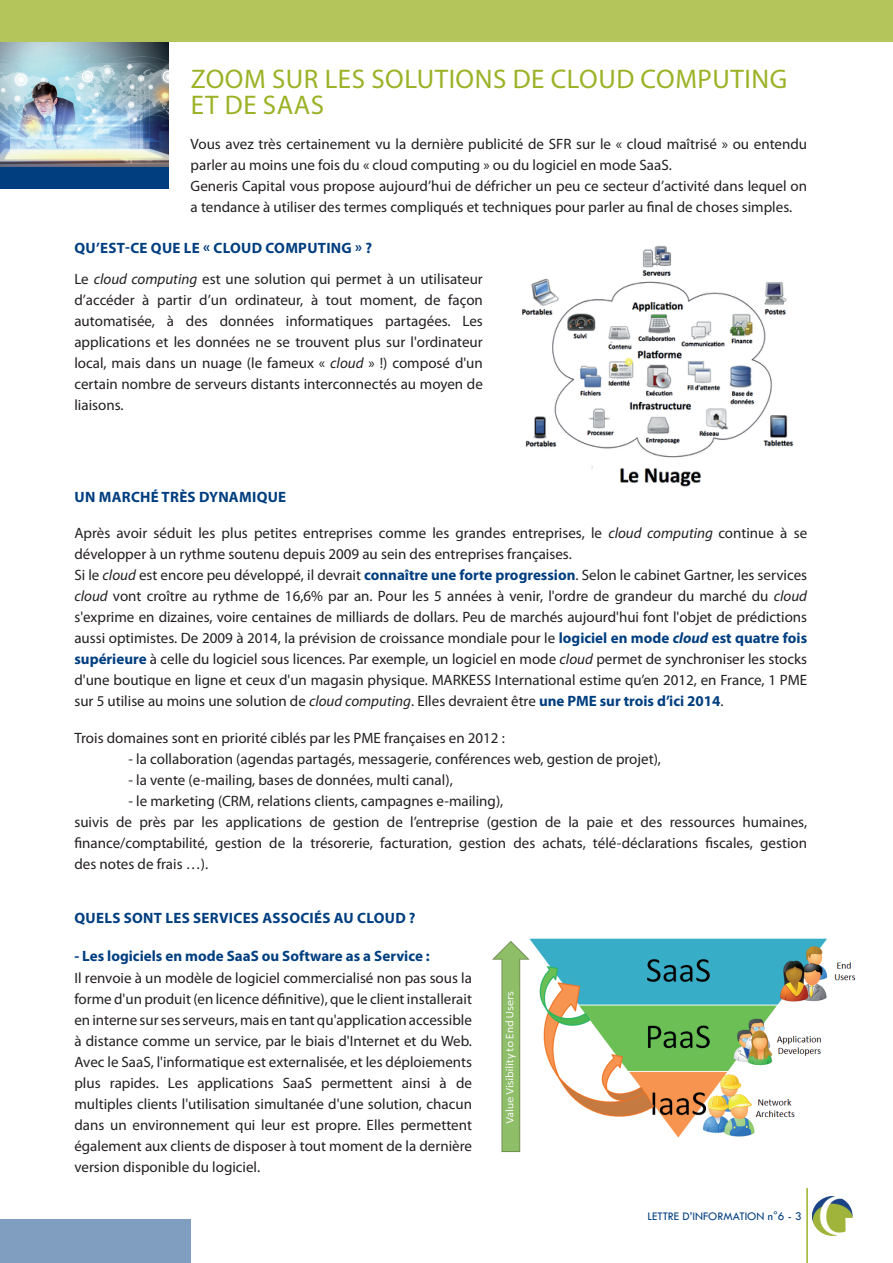
<style>
.page{position:relative;width:893px;height:1263px;background:#fff}
.page>*{position:absolute;margin:0;border:0;box-sizing:border-box;transform-origin:0 0}
.t1{font:27px "Myriad Pro";letter-spacing:.02em;color:#9cb226}
.t2{font:15px/21px "Myriad Pro";color:#231f20}
.t3{font:700 15px "Myriad Pro";letter-spacing:.01em;color:#013e80}
.t4{font:12px "Tw Cen";color:#013e80}
.s1{font-weight:700;color:#013e80}
.s2{font-style:italic}
.s3{font-weight:700;font-style:italic;color:#013e80}
</style>
<div class="page">
<div style="left:0;top:0;width:893px;height:42px;background:#b4c55c"></div>
<img style="left:0;top:42px;width:169px;height:125px">
<img style="left:522px;top:245px;width:272px;height:242px">
<div style="left:0;top:167px;width:169px;height:21px;background:#013e80"></div>
<img style="left:812px;top:1197px;width:40px;height:38px">
<hr style="left:806px;top:1175px;width:2px;height:88px;background:#9cb226">
<div style="left:0;top:1219px;width:191px;height:44px;background:#809ebf"></div>
<img style="left:492px;top:938px;width:364px;height:250px">
<h1 class="t1" style="left:191px;top:63px;width:36px">Zoom</h1>
<h1 class="t1" style="left:272px;top:63px;width:67px">sur les</h1>
<h1 class="t1" style="left:371px;top:63px;width:79px">solutions</h1>
<h1 class="t1" style="left:513px;top:63px;width:147px">de Cloud comp</h1>
<h1 class="t1" style="left:712px;top:63px;width:33px">uting</h1>
<h1 class="t1" style="left:191px;top:88px;width:135px">et de SaaS</h1>
<p class="t2" style="left:191px;top:134px;width:618px">Vous avez très certainement vu la dernière publicité de SFR sur le « cloud maîtrisé » ou entendu parler au moins une fois du « cloud computing » ou du logiciel en mode SaaS.<br>Generis Capital vous propose aujourd’hui de défricher un peu ce secteur d’activité dans lequel on a tendance à utiliser des termes compliqués et techniques pour parler au final de choses simples.</p>
<p class="t2" style="left:74px;top:232px;width:410px;line-height:31.2px"><span class="s1">Qu’est-ce que le « cloud computing » ?<br></span>Le <span class="s2">cloud computing</span> est une solution qui permet à un utilisateur</p>
<p class="t2" style="left:74px;top:290px;width:410px;text-align:justify">d’accéder à partir d’un ordinateur, à tout moment, de façon automatisée, à des données informatiques partagées. Les applications et les données ne se trouvent plus sur l'ordinateur local, mais dans un nuage (le fameux « <span class="s2">cloud</span> » !) composé d'un certain nombre de serveurs distants interconnectés au moyen de liaisons.</p>
<p class="t3" style="left:75px;top:487px;width:58px">Un march</p>
<p class="t3" style="left:151px;top:487px;width:99px">é très dynamiq</p>
<p class="t3" style="left:268px;top:487px;width:18px">ue</p>
<p class="t2" style="left:74px;top:522px;width:734px">Après avoir séduit les plus petites entreprises comme les grandes entreprises, le <span class="s2">cloud computing</span> continue à se développer à un rythme soutenu depuis 2009 au sein des entreprises françaises.<br>Si le <span class="s2">cloud</span> est encore peu développé, il devrait <span class="s1">connaître une forte progression</span>. Selon le cabinet Gartner, les services <span class="s2">cloud</span> vont croître au rythme de 16,6% par an. Pour les 5 années à venir, l'ordre de grandeur du marché du <span class="s2">cloud </span>s'exprime en dizaines, voire centaines de milliards de dollars. Peu de marchés aujourd'hui font l'objet de prédictions aussi optimistes. De 2009 à 2014, la prévision de croissance mondiale pour le <span class="s1">logiciel en mode</span> <span class="s3">cloud</span> <span class="s1">est quatre fois supérieure</span> à celle du logiciel sous licences. Par exemple, un logiciel en mode <span class="s2">cloud</span> permet de synchroniser les stocks d'une boutique en ligne et ceux d'un magasin physique. MARKESS International estime qu’en 2012, en France, 1 PME sur 5 utilise au moins une solution de <span class="s2">cloud computing</span>. Elles devraient être <span class="s1">une PME sur trois d’ici 2014</span>.</p>
<p class="t2" style="left:74px;top:728px;width:432px">Trois domaines sont en priorité ciblés par les PME françaises en 2012 :</p>
<p class="t2" style="left:128px;top:749px;width:534px">- la collaboration (agendas partagés, messagerie, conférences web, gestion de projet),</p>
<p class="t2" style="left:128px;top:770px;width:326px">- la vente (e-mailing, bases de données, multi canal),</p>
<p class="t2" style="left:74px;top:791px;width:734px;text-indent:54px">- le marketing (CRM, relations clients, campagnes e-mailing),<br>suivis de près par les applications de gestion de l’entreprise (gestion de la paie et des ressources humaines, finance/comptabilité, gestion de la trésorerie, facturation, gestion des achats, télé-déclarations fiscales, gestion des notes de frais …).</p>
<p class="t3" style="left:75px;top:908px;width:136px">Quels sont les service</p>
<p class="t3" style="left:251px;top:908px;width:166px">s associ és au Cloud ?</p>
<p class="t3" style="left:74px;top:946px;width:357px">- Les logiciels en mode SaaS ou Software as a Service :</p>
<p class="t2" style="left:74px;top:967px;width:399px;text-align:justify">Il renvoie à un modèle de logiciel commercialisé non pas sous la forme d'un produit (en licence définitive), que le client installerait en interne sur ses serveurs, mais en tant qu'application accessible à distance comme un service, par le biais d'Internet et du Web.<br>Avec le SaaS, l'informatique est externalisée, et les déploiements plus rapides. Les applications SaaS permettent ainsi à de multiples clients l'utilisation simultanée d'une solution, chacun dans un environnement qui leur est propre. Elles permettent également aux clients de disposer à tout moment de la dernière version disponible du logiciel.</p>
<p class="t4" style="left:647px;top:1209px;width:156px">LETTRE D’INFORMATION n°6 - 3</p>
</div>
